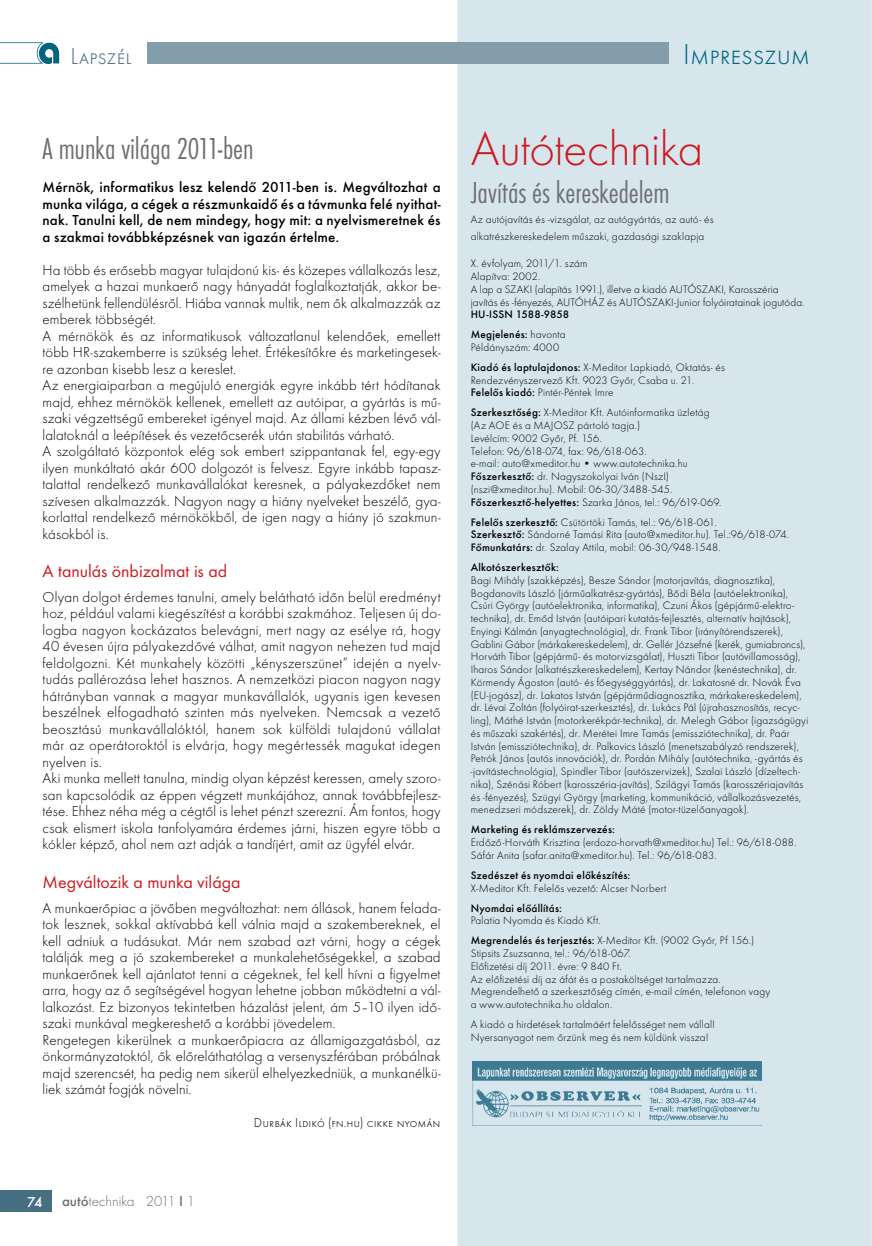
<style>
.page{position:relative;width:872px;height:1246px;background:#fff}
.page>*{position:absolute;margin:0;border:0;box-sizing:border-box;transform-origin:0 0}
.t1{font:300 49.5px "Futura TOT";letter-spacing:-.01em;color:#ce181f}
.t2{font:31.5px "Futura TOT Lig Con";letter-spacing:-.005em;color:#6d6f71}
.t3{font:300 30px "Futura TOT";color:#006480}
.t4{font:300 24px "Futura TOT";color:#467082}
.t5{font:18px "Futura TOT Boo";letter-spacing:-.005em;color:#ce181f}
.t6{font:300 15px/16.5px "Futura TOT";letter-spacing:.005em;color:#000}
.t7{font:500 15px/16.5px "Futura TOT";letter-spacing:.01em;color:#000;text-align:justify}
.t8{font:300 15px "Futura TOT";color:#6d6f71}
.t9{font:500 15px "Futura TOT";color:#fff}
.t10{font:300 13.5px "Futura TOT";color:#000}
.t11{font:300 11.25px/12.8px "Futura TOT";letter-spacing:.015em;color:#000}
.t12{font:500 11.25px/20px "Futura TOT";letter-spacing:.02em;color:#000}
.s1{font-weight:500}
.s2{font-weight:300}
</style>
<div class="page">
<div style="left:0;top:1191px;width:51px;height:21px;background:#467082"></div>
<div style="left:457px;top:0;width:415px;height:1246px;background:#d7e5ec"></div>
<div style="left:147px;top:43px;width:521px;height:21px;background:#849daa"></div>
<img style="left:472px;top:1061px;width:289px;height:64px">
<svg style="left:0;top:42px;width:59px;height:22px"></svg>
<h3 class="t4" style="left:71px;top:43px;width:62px">Lapszél</h3>
<h2 class="t2" style="left:43px;top:131px;width:213px">A munka világa 2011-ben</h2>
<p class="t7" style="left:43px;top:179px;width:399px">Mérnök, informatikus lesz kelendő 2011-ben is. Megváltozhat a munka világa, a cégek a részmunkaidő és a távmunka felé nyithat&shy;nak. Tanulni kell, de nem mindegy, hogy mit: a nyelvismeretnek és a szakmai továbbképzésnek van igazán értelme.</p>
<p class="t6" style="left:43px;top:262px;width:399px">Ha több és erősebb magyar tulajdonú kis- és közepes vállalkozás lesz, amelyek a hazai munkaerő nagy hányadát foglalkoztatják, akkor be&shy;szélhetünk fellendülésről. Hiába vannak multik, nem ők alkalmazzák az emberek többségét.<br>A mérnökök és az informatikusok változatlanul kelendőek, emellett több HR-szakemberre is szükség lehet. Értékesítőkre és marketingesek&shy;re azonban kisebb lesz a kereslet.<br>Az energiaiparban a megújuló energiák egyre inkább tért hódítanak majd, ehhez mérnökök kellenek, emellett az autóipar, a gyártás is mű&shy;szaki végzettségű embereket igényel majd. Az állami kézben lévő vál&shy;lalatoknál a leépítések és vezetőcserék után stabilitás várható.<br>A szolgáltató központok elég sok embert szippantanak fel, egy-egy ilyen munkáltató akár 600 dolgozót is felvesz. Egyre inkább tapasz&shy;talattal rendelkező munkavállalókat keresnek, a pályakezdőket nem szívesen alkalmazzák. Nagyon nagy a hiány nyelveket beszélő, gya&shy;korlattal rendelkező mérnökökből, de igen nagy a hiány jó szakmun&shy;kásokból is.</p>
<h3 class="t5" style="left:43px;top:560px;width:186px">A tanulás önbizalmat is ad</h3>
<p class="t6" style="left:43px;top:589px;width:400px">Olyan dolgot érdemes tanulni, amely belátható időn belül eredményt hoz, például valami kiegészítést a korábbi szakmához. Teljesen új do&shy;logba nagyon kockázatos belevágni, mert nagy az esélye rá, hogy 40 évesen újra pályakezdővé válhat, amit nagyon nehezen tud majd feldolgozni. Két munkahely közötti „kényszerszünet” idején a nyelv&shy;tudás pallérozása lehet hasznos. A nemzetközi piacon nagyon nagy hátrányban vannak a magyar munkavállalók, ugyanis igen kevesen beszélnek elfogadható szinten más nyelveken. Nemcsak a vezető beosztású munkavállalóktól, hanem sok külföldi tulajdonú vállalat már az operátoroktól is elvárja, hogy megértessék magukat idegen nyelven is.<br>Aki munka mellett tanulna, mindig olyan képzést keressen, amely szoro&shy;san kapcsolódik az éppen végzett munkájához, annak továbbfejlesz&shy;tése. Ehhez néha még a cégtől is lehet pénzt szerezni. Ám fontos, hogy csak elismert iskola tanfolyamára érdemes járni, hiszen egyre több a kókler képző, ahol nem azt adják a tandíjért, amit az ügyfél elvár.</p>
<h3 class="t5" style="left:43px;top:871px;width:200px">Megváltozik a munka világa</h3>
<p class="t6" style="left:43px;top:899px;width:399px">A munkaerőpiac a jövőben megváltozhat: nem állások, hanem felada&shy;tok lesznek, sokkal aktívabbá kell válnia majd a szakembereknek, el kell adniuk a tudásukat. Már nem szabad azt várni, hogy a cégek találják meg a jó szakembereket a munkalehetőségekkel, a szabad munkaerőnek kell ajánlatot tenni a cégeknek, fel kell hívni a figyelmet arra, hogy az ő segítségével hogyan lehetne jobban működtetni a vál&shy;lalkozást. Ez bizonyos tekintetben házalást jelent, ám 5–10 ilyen idő&shy;szaki munkával megkereshető a korábbi jövedelem.<br>Rengetegen kikerülnek a munkaerőpiacra az államigazgatásból, az önkormányzatoktól, ők előreláthatólag a versenyszférában próbálnak majd szerencsét, ha pedig nem sikerül elhelyezkedniük, a munkanélkü&shy;liek számát fogják növelni.</p>
<p class="t10" style="left:254px;top:1115px;width:188px">Durbák Ildikó (fn.hu) cikke nyomán</p>
<h3 class="t9" style="left:27px;top:1193px;width:17px">74</h3>
<h3 class="t8" style="left:62px;top:1193px;width:135px"><span class="s1">autó</span>technika 2011 <span class="s1">I</span> 1</h3>
<h3 class="t3" style="left:683px;top:37px;width:129px">Impresszum</h3>
<h1 class="t1" style="left:471px;top:120px;width:234px">Autótechnika</h1>
<h2 class="t2" style="left:471px;top:174px;width:200px">Javítás és kereskedelem</h2>
<p class="t11" style="left:471px;top:211px;width:244px;line-height:16.5px">Az autójavítás és -vizsgálat, az autógyártás, az autó- és alkatrészkereskedelem műszaki, gazdasági szaklapja</p>
<p class="t11" style="left:471px;top:257px;width:335px">X. évfolyam, 2011/1. szám<br>Alapítva: 2002.<br>A lap a SZAKI (alapítás 1991.), illetve a kiadó AUTÓSZAKI, Karosszéria javítás és -fényezés, AUTÓHÁZ és AUTÓSZAKI-Junior folyóiratainak jogutóda.</p>
<p class="t12" style="left:471px;top:304px;width:100px">HU-ISSN 1588-9858<br>Megjelenés: <span class="s2">havonta</span></p>
<p class="t11" style="left:471px;top:337px;width:256px;line-height:20px">Példányszám: 4000<br><span class="s1">Kiadó és laptulajdonos:</span> X-Meditor Lapkiadó, Oktatás- és</p>
<p class="t11" style="left:471px;top:374px;width:225px">Rendezvényszervező Kft. 9023 Győr, Csaba u. 21.<br><span class="s1">Felelős kiadó:</span> Pintér-Péntek Imre</p>
<p class="t11" style="left:471px;top:406px;width:252px"><span class="s1">Szerkesztőség:</span> X-Meditor Kft. Autóinformatika üzletág (Az AOE és a MAJOSZ pártoló tagja.)<br>Levélcím: 9002 Győr, Pf. 156.<br>Telefon: 96/618-074, fax: 96/618-063.<br>e-mail: auto@xmeditor.hu • www.autotechnika.hu <span class="s1">Főszerkesztő:</span> dr. Nagyszokolyai Iván (NszI) (nszi@xmeditor.hu). Mobil: 06-30/3488-545.<br><span class="s1">Főszerkesztő-helyettes:</span> Szarka János, tel.: 96/619-069.</p>
<p class="t11" style="left:471px;top:516px;width:320px"><span class="s1">Felelős szerkesztő:</span> Csütörtöki Tamás, tel.: 96/618-061.<br><span class="s1">Szerkesztő:</span> Sándorné Tamási Rita (auto@xmeditor.hu). Tel.:96/618-074.<br><span class="s1">Főmunkatárs:</span> dr. Szalay Attila, mobil: 06-30/948-1548.</p>
<p class="t12" style="left:471px;top:557px;width:90px">Alkotószerkesztők:</p>
<p class="t11" style="left:471px;top:574px;width:339px">Bagi Mihály (szakképzés), Besze Sándor (motorjavítás, diagnosztika), Bogdanovits László (járműalkatrész-gyártás), Bődi Béla (autóelektronika), Csúri György (autóelektronika, informatika), Czuni Ákos (gépjármű-elektro&shy;technika), dr. Emőd István (autóipari kutatás-fejlesztés, alternatív hajtások), Enyingi Kálmán (anyagtechnológia), dr. Frank Tibor (irányítórendszerek), Gablini Gábor (márkakereskedelem), dr. Gellér Józsefné (kerék, gumiabroncs), Horváth Tibor (gépjármű- és motorvizsgálat), Huszti Tibor (autóvillamosság), Iharos Sándor (alkatrészkereskedelem), Kertay Nándor (kenéstechnika), dr.<br>Körmendy Ágoston (autó- és főegységgyártás), dr. Lakatosné dr. Novák Éva (EU-jogász), dr. Lakatos István (gépjárműdiagnosztika, márkakereskedelem), dr. Lévai Zoltán (folyóirat-szerkesztés), dr. Lukács Pál (újrahasznosítás, recyc&shy;ling), Máthé István (motorkerékpár-technika), dr. Melegh Gábor (igazságügyi és műszaki szakértés), dr. Merétei Imre Tamás (emissziótechnika), dr. Paár István (emissziótechnika), dr. Palkovics László (menetszabályzó rendszerek), Petrók János (autós innovációk), dr. Pordán Mihály (autótechnika, -gyártás és -javítástechnológia), Spindler Tibor (autószervizek), Szalai László (dízeltech&shy;nika), Szénási Róbert (karosszéria-javítás), Szilágyi Tamás (karosszériajavítás és -fényezés), Szügyi György (marketing, kommunikáció, vállalkozásvezetés, menedzseri módszerek), dr. Zöldy Máté (motor-tüzelőanyagok).</p>
<p class="t12" style="left:471px;top:819px;width:146px">Marketing és reklámszervezés:</p>
<p class="t11" style="left:471px;top:836px;width:327px">Erdőző-Horváth Krisztina (erdozo-horvath@xmeditor.hu) Tel.: 96/618-088.<br>Sáfár Anita (safar.anita@xmeditor.hu). Tel.: 96/618-083.</p>
<p class="t12" style="left:471px;top:865px;width:161px">Szedészet és nyomdai előkészítés:</p>
<p class="t11" style="left:471px;top:881px;width:197px">X-Meditor Kft. Felelős vezető: Alcser Norbert</p>
<p class="t12" style="left:471px;top:898px;width:93px">Nyomdai előállítás:</p>
<p class="t11" style="left:471px;top:911px;width:285px;line-height:20px">Palatia Nyomda és Kiadó Kft.<br><span class="s1">Megrendelés és terjesztés:</span> X-Meditor Kft. (9002 Győr, Pf 156.)</p>
<p class="t11" style="left:471px;top:947px;width:301px">Stipsits Zsuzsanna, tel.: 96/618-067.<br>Előfizetési díj 2011. évre: 9 840 Ft.<br>Az előfizetési díj az áfát és a postaköltséget tartalmazza.<br>Megrendelhető a szerkesztőség címén, e-mail címén, telefonon vagy a www.autotechnika.hu oldalon.</p>
<p class="t11" style="left:471px;top:1018px;width:246px">A kiadó a hirdetések tartalmáért felelősséget nem vállal!<br>Nyersanyagot nem őrzünk meg és nem küldünk vissza!</p>
</div>
